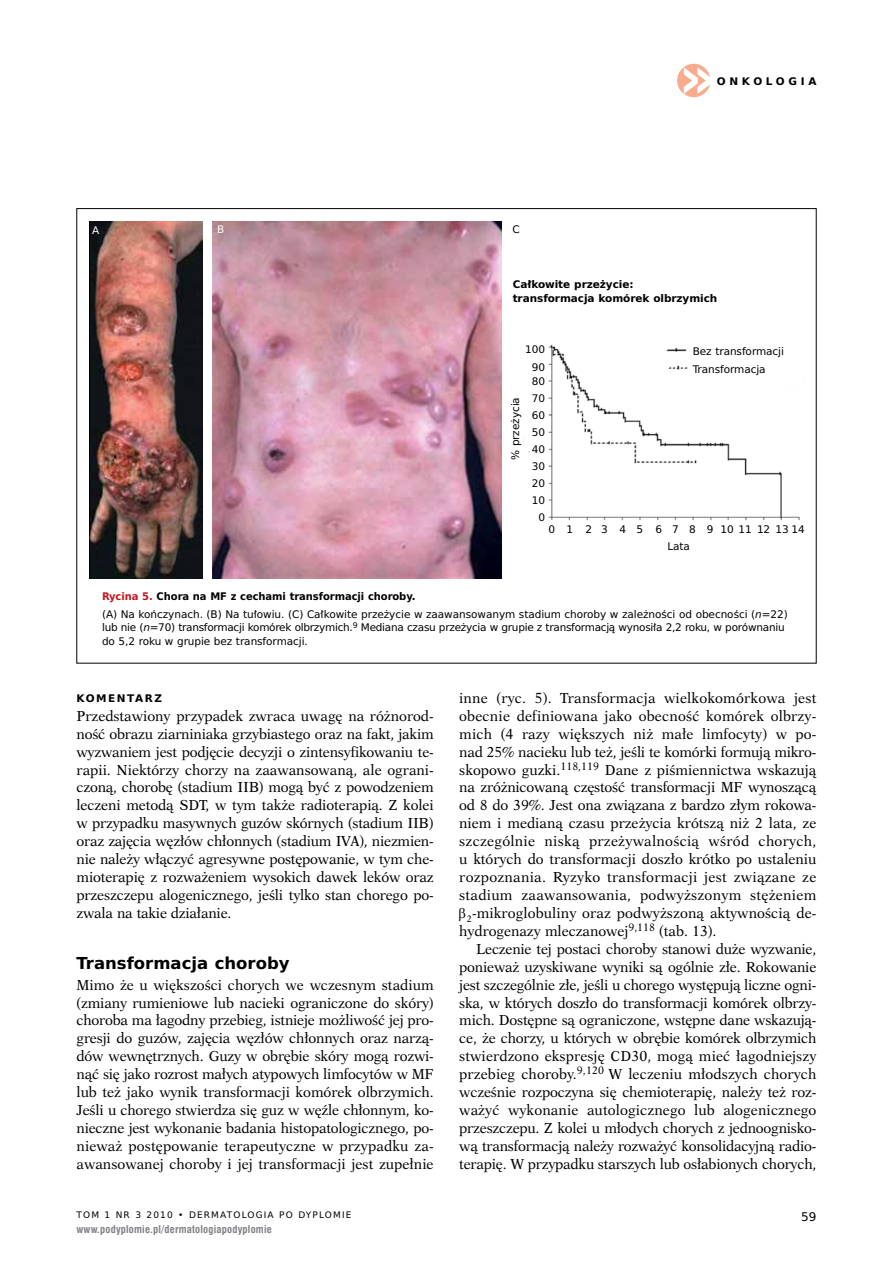
<style>
.page{position:relative;width:893px;height:1263px;background:#fff}
.page>*{position:absolute;margin:0;border:0;box-sizing:border-box;transform-origin:0 0}
.t1{font:700 16.5px "Prima Sans EU";color:#000}
.t2{font:14.55px/18px "Dutch 823 EU";letter-spacing:-.01em;color:#000;text-align:justify;scale:.96 1}
.t3{font:14.55px "Dutch 823 EU";letter-spacing:.015em;color:#000;scale:.96 1}
.t4{font:14.55px "Dutch 823 EU";letter-spacing:.01em;color:#000;scale:.96 1}
.t5{font:12px "Prima Sans EU";color:#000}
.t6{font:10.5px/17px "Prima Sans EU";letter-spacing:-.005em;color:#000}
.t7{font:10.5px/13.5px "Prima Sans EU";letter-spacing:-.025em;color:#000}
.t8{font:700 10.5px/13.5px "Prima Sans EU";letter-spacing:-.005em;color:#000}
.t9{font:700 10.5px "Swis 721 Cn EU";letter-spacing:.02em;color:#808285}
.t10{font:700 10.5px "Prima Sans EU";letter-spacing:.14em;color:#000}
.t11{font:700 10.5px "Prima Sans EU";letter-spacing:.35em;color:#000}
.t12{font:10.5px "Prima Sans EU";color:#fff}
.t13{font:9px "Prima Sans EU";letter-spacing:.125em;color:#000}
.s1{font-weight:700;color:#c4161c}
.s2{font-weight:700}
.s3{font-style:italic}
</style>
<div class="page">
<svg style="left:76px;top:63px;width:741px;height:601px"></svg>
<p class="t12" style="left:92px;top:222px;width:9px">A</p>
<p class="t12" style="left:217px;top:222px;width:9px">B</p>
<p class="t6" style="left:512px;top:221px;width:9px">C</p>
<p class="t11" style="left:717px;top:73px;width:101px">ONKOLOGIA</p>
<p class="t8" style="left:513px;top:277px;width:206px">Całkowite przeżycie: transformacja komórek olbrzymich</p>
<p class="t6" style="left:525px;top:340px;width:21px;line-height:17.9px;text-align:right">100<br>90</p>
<p class="t6" style="left:532px;top:373px;width:15px;text-align:right">80<br>70<br>60<br>50<br>40<br>30<br>20<br>10<br>0</p>
<p class="t6" style="left:506px;top:460px;width:64px;rotate:-90deg">% przeżycia</p>
<p class="t6" style="left:693px;top:343px;width:93px">Bez transformacji<br>Transformacja</p>
<p class="t6" style="left:549px;top:521px;width:258px;line-height:16.5px;text-align:center">0 1 2 3 4 5 6 7 8 91011121314<br>Lata</p>
<p class="t6" style="left:102px;top:587px;width:687px;line-height:17.7px"><span class="s1">Rycina 5.</span> <span class="s2">Chora na MF z cechami transformacji choroby.<br></span>(A) Na kończynach. (B) Na tułowiu. (C) Całkowite przeżycie w zaawansowanym stadium choroby w zależności od obecności (<span class="s3">n</span>=22)</p>
<p class="t7" style="left:102px;top:620px;width:684px">lub nie (<span class="s3">n</span>=70) transformacji komórek olbrzymich.<sup>9</sup> Mediana czasu przeżycia w grupie z transformacją wynosiła 2,2 roku, w porównaniu do 5,2 roku w grupie bez transformacji.</p>
<p class="t10" style="left:77px;top:690px;width:87px">KOMENTARZ</p>
<p class="t2" style="left:77px;top:707px;width:374px">Przedstawiony przypadek zwraca uwagę na różnorod&shy;ność obrazu ziarniniaka grzybiastego oraz na fakt, jakim wyzwaniem jest podjęcie decyzji o zintensyfikowaniu te&shy;rapii. Niektórzy chorzy na zaawansowaną, ale ograni&shy;czoną, chorobę (stadium IIB) mogą być z powodzeniem leczeni metodą SDT, w tym także radioterapią. Z kolei w przypadku masywnych guzów skórnych (stadium IIB) oraz zajęcia węzłów chłonnych (stadium IVA), niezmien&shy;nie należy włączyć agresywne postępowanie, w tym che&shy;mioterapię z rozważeniem wysokich dawek leków oraz przeszczepu alogenicznego, jeśli tylko stan chorego po&shy;zwala na takie działanie.</p>
<p class="t1" style="left:77px;top:951px;width:215px">Transformacja choroby</p>
<p class="t2" style="left:77px;top:976px;width:374px">Mimo że u większości chorych we wczesnym stadium (zmiany rumieniowe lub nacieki ograniczone do skóry) choroba ma łagodny przebieg, istnieje możliwość jej pro&shy;gresji do guzów, zajęcia węzłów chłonnych oraz narzą&shy;dów wewnętrznych. Guzy w obrębie skóry mogą rozwi&shy;nąć się jako rozrost małych atypowych limfocytów w MF lub też jako wynik transformacji komórek olbrzymich.<br>Jeśli u chorego stwierdza się guz w węźle chłonnym, ko&shy;nieczne jest wykonanie badania histopatologicznego, po&shy;nieważ postępowanie terapeutyczne w przypadku za&shy;awansowanej choroby i jej transformacji jest zupełnie</p>
<p class="t4" style="left:459px;top:689px;width:374px">inne (ryc. 5). Transformacja wielkokomórkowa jest</p>
<p class="t4" style="left:459px;top:707px;width:374px">obecnie definiowana jako obecność komórek olbrzy-</p>
<p class="t2" style="left:459px;top:725px;width:374px">mich (4 razy większych niż małe limfocyty) w po-</p>
<p class="t2" style="left:459px;top:743px;width:374px">nad 25% nacieku lub też, jeśli te komórki formują mikro-</p>
<p class="t2" style="left:459px;top:760px;width:374px">skopowo guzki.<sup>118,119</sup> Dane z piśmiennictwa wskazują</p>
<p class="t2" style="left:459px;top:778px;width:373px">na zróżnicowaną częstość transformacji MF wynoszącą</p>
<p class="t2" style="left:459px;top:796px;width:374px">od 8 do 39%. Jest ona związana z bardzo złym rokowa-</p>
<p class="t2" style="left:459px;top:814px;width:374px">niem i medianą czasu przeżycia krótszą niż 2 lata, ze</p>
<p class="t3" style="left:459px;top:832px;width:374px">szczególnie niską przeżywalnością wśród chorych,</p>
<p class="t2" style="left:459px;top:850px;width:374px">u których do transformacji doszło krótko po ustaleniu</p>
<p class="t3" style="left:459px;top:868px;width:374px">rozpoznania. Ryzyko transformacji jest związane ze</p>
<p class="t3" style="left:459px;top:886px;width:374px">stadium zaawansowania, podwyższonym stężeniem</p>
<p class="t2" style="left:467px;top:904px;width:365px"><sub>2</sub>-mikroglobuliny oraz podwyższoną aktywnością de-</p>
<p class="t2" style="left:459px;top:922px;width:270px">hydrogenazy mleczanowej<sup>9,118</sup> (tab. 13).</p>
<p class="t2" style="left:476px;top:940px;width:356px">Leczenie tej postaci choroby stanowi duże wyzwanie,</p>
<p class="t2" style="left:459px;top:958px;width:374px">ponieważ uzyskiwane wyniki są ogólnie złe. Rokowanie</p>
<p class="t2" style="left:459px;top:976px;width:374px">jest szczególnie złe, jeśli u chorego występują liczne ogni-</p>
<p class="t2" style="left:459px;top:993px;width:374px">ska, w których doszło do transformacji komórek olbrzy-</p>
<p class="t2" style="left:459px;top:1011px;width:374px">mich. Dostępne są ograniczone, wstępne dane wskazują-</p>
<p class="t2" style="left:459px;top:1029px;width:374px">ce, że chorzy, u których w obrębie komórek olbrzymich</p>
<p class="t2" style="left:459px;top:1047px;width:374px">stwierdzono ekspresję CD30, mogą mieć łagodniejszy</p>
<p class="t2" style="left:459px;top:1065px;width:374px">przebieg choroby.<sup>9,120</sup> W leczeniu młodszych chorych</p>
<p class="t2" style="left:459px;top:1083px;width:374px">wcześnie rozpoczyna się chemioterapię, należy też roz-</p>
<p class="t2" style="left:459px;top:1101px;width:374px">ważyć wykonanie autologicznego lub alogenicznego</p>
<p class="t2" style="left:459px;top:1119px;width:374px">przeszczepu. Z kolei u młodych chorych z jednoognisko-</p>
<p class="t2" style="left:459px;top:1137px;width:374px">wą transformacją należy rozważyć konsolidacyjną radio-</p>
<p class="t2" style="left:459px;top:1155px;width:374px">terapię. W przypadku starszych lub osłabionych chorych,</p>
<p class="t13" style="left:77px;top:1209px;width:277px">TOM 1 NR 3 2010 • DERMATOLOGIA PO DYPLOMIE</p>
<p class="t5" style="left:801px;top:1208px;width:17px">59</p>
<p class="t9" style="left:77px;top:1222px;width:197px">www.podyplomie.pl/dermatologiapodyplomie</p>
</div>
